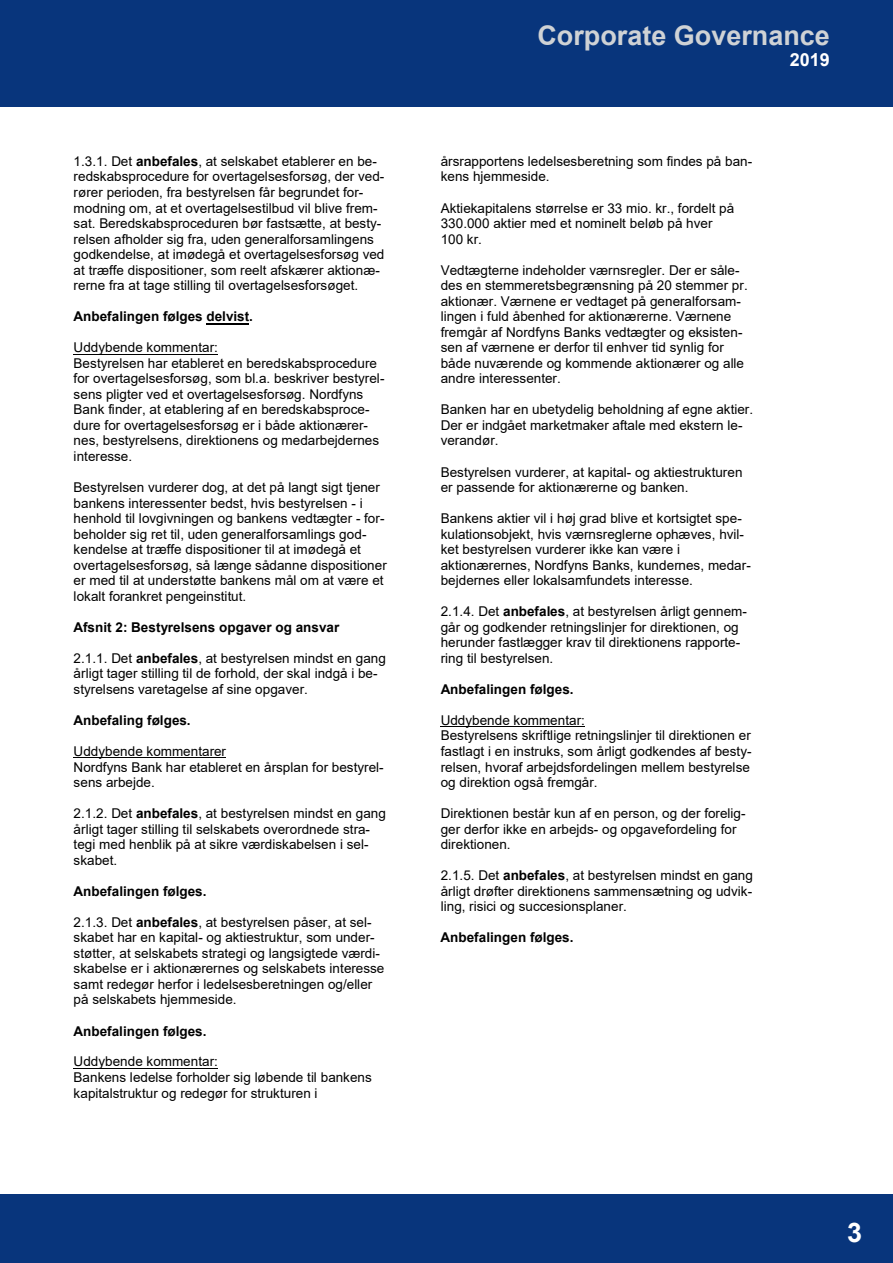
<style>
.page{position:relative;width:893px;height:1263px;background:#fff}
.page>*{position:absolute;margin:0;border:0;box-sizing:border-box;transform-origin:0 0}
.t1{font:700 27px "Arial";color:#cfd2d5}
.t2{font:700 27px "Arial";color:#fff}
.t3{font:700 18px "Arial";color:#fff}
.t4{font:13.5px/15.6px "Arial";letter-spacing:.005em;color:#000}
.t5{font:700 13.5px "Arial";color:#000}
.s1{font-weight:700}
</style>
<div class="page">
<div style="left:0;top:1195px;width:893px;height:68px;background:#08357c"></div>
<div style="left:0;top:0;width:893px;height:106px;background:#08357c"></div>
<hr style="left:206px;top:323px;width:43px;height:1px;background:#000">
<hr style="left:74px;top:354px;width:144px;height:1px;background:#000">
<hr style="left:74px;top:757px;width:152px;height:1px;background:#000">
<hr style="left:74px;top:1068px;width:144px;height:1px;background:#000">
<hr style="left:441px;top:726px;width:144px;height:1px;background:#000">
<p class="t4" style="left:74px;top:153px;width:312px">1.3.1. Det <span class="s1">anbefales</span>, at selskabet etablerer en be&shy;redskabsprocedure for overtagelsesforsøg, der ved&shy;rører perioden, fra bestyrelsen får begrundet for&shy;modning om, at et overtagelsestilbud vil blive frem&shy;sat. Beredskabsproceduren bør fastsætte, at besty&shy;relsen afholder sig fra, uden generalforsamlingens godkendelse, at imødegå et overtagelsesforsøg ved at træffe dispositioner, som reelt afskærer aktionæ&shy;rerne fra at tage stilling til overtagelsesforsøget.</p>
<p class="t5" style="left:74px;top:307px;width:181px">Anbefalingen følges delvist.</p>
<p class="t4" style="left:74px;top:340px;width:312px">Uddybende kommentar:<br>Bestyrelsen har etableret en beredskabsprocedure for overtagelsesforsøg, som bl.a. beskriver bestyrel&shy;sens pligter ved et overtagelsesforsøg. Nordfyns Bank finder, at etablering af en beredskabsproce&shy;dure for overtagelsesforsøg er i både aktionærer&shy;nes, bestyrelsens, direktionens og medarbejdernes interesse.</p>
<p class="t4" style="left:74px;top:479px;width:315px">Bestyrelsen vurderer dog, at det på langt sigt tjener bankens interessenter bedst, hvis bestyrelsen - i henhold til lovgivningen og bankens vedtægter - for&shy;beholder sig ret til, uden generalforsamlings god&shy;kendelse at træffe dispositioner til at imødegå et overtagelsesforsøg, så længe sådanne dispositioner er med til at understøtte bankens mål om at være et lokalt forankret pengeinstitut.</p>
<p class="t5" style="left:74px;top:617px;width:267px">Afsnit 2: Bestyrelsens opgaver og ansvar</p>
<p class="t4" style="left:74px;top:650px;width:314px">2.1.1. Det <span class="s1">anbefales</span>, at bestyrelsen mindst en gang årligt tager stilling til de forhold, der skal indgå i be&shy;styrelsens varetagelse af sine opgaver.</p>
<p class="t5" style="left:74px;top:711px;width:119px">Anbefaling følges.</p>
<p class="t4" style="left:74px;top:743px;width:311px">Uddybende kommentarer<br>Nordfyns Bank har etableret en årsplan for bestyrel&shy;sens arbejde.</p>
<p class="t4" style="left:74px;top:805px;width:314px">2.1.2. Det <span class="s1">anbefales</span>, at bestyrelsen mindst en gang årligt tager stilling til selskabets overordnede stra&shy;tegi med henblik på at sikre værdiskabelsen i sel&shy;skabet.</p>
<p class="t5" style="left:74px;top:881px;width:134px">Anbefalingen følges.</p>
<p class="t4" style="left:74px;top:914px;width:312px">2.1.3. Det <span class="s1">anbefales</span>, at bestyrelsen påser, at sel&shy;skabet har en kapital- og aktiestruktur, som under&shy;støtter, at selskabets strategi og langsigtede værdi&shy;skabelse er i aktionærernes og selskabets interesse samt redegør herfor i ledelsesberetningen og/eller på selskabets hjemmeside.</p>
<p class="t5" style="left:74px;top:1021px;width:134px">Anbefalingen følges.</p>
<p class="t4" style="left:74px;top:1054px;width:300px">Uddybende kommentar:<br>Bankens ledelse forholder sig løbende til bankens kapitalstruktur og redegør for strukturen i</p>
<p class="t1" style="left:537px;top:16px;width:294px">Corporate Governance</p>
<p class="t3" style="left:790px;top:47px;width:42px">2019</p>
<p class="t4" style="left:441px;top:153px;width:313px">årsrapportens ledelsesberetning som findes på ban&shy;kens hjemmeside.</p>
<p class="t4" style="left:441px;top:200px;width:295px">Aktiekapitalens størrelse er 33 mio. kr., fordelt på<br>330.000 aktier med et nominelt beløb på hver<br>100 kr.</p>
<p class="t4" style="left:441px;top:262px;width:309px">Vedtægterne indeholder værnsregler. Der er såle&shy;des en stemmeretsbegrænsning på 20 stemmer pr. aktionær. Værnene er vedtaget på generalforsam&shy;lingen i fuld åbenhed for aktionærerne. Værnene fremgår af Nordfyns Banks vedtægter og eksisten&shy;sen af værnene er derfor til enhver tid synlig for både nuværende og kommende aktionærer og alle andre interessenter.</p>
<p class="t4" style="left:441px;top:402px;width:314px">Banken har en ubetydelig beholdning af egne aktier.<br>Der er indgået marketmaker aftale med ekstern le&shy;verandør.</p>
<p class="t4" style="left:441px;top:464px;width:303px">Bestyrelsen vurderer, at kapital- og aktiestrukturen er passende for aktionærerne og banken.</p>
<p class="t4" style="left:441px;top:511px;width:312px">Bankens aktier vil i høj grad blive et kortsigtet spe&shy;kulationsobjekt, hvis værnsreglerne ophæves, hvil&shy;ket bestyrelsen vurderer ikke kan være i aktionærernes, Nordfyns Banks, kundernes, medar&shy;bejdernes eller lokalsamfundets interesse.</p>
<p class="t4" style="left:441px;top:604px;width:308px">2.1.4. Det <span class="s1">anbefales</span>, at bestyrelsen årligt gennem&shy;går og godkender retningslinjer for direktionen, og herunder fastlægger krav til direktionens rapporte&shy;ring til bestyrelsen.</p>
<p class="t5" style="left:441px;top:679px;width:134px">Anbefalingen følges.</p>
<p class="t4" style="left:441px;top:712px;width:312px">Uddybende kommentar:<br>Bestyrelsens skriftlige retningslinjer til direktionen er fastlagt i en instruks, som årligt godkendes af besty&shy;relsen, hvoraf arbejdsfordelingen mellem bestyrelse og direktion også fremgår.</p>
<p class="t4" style="left:441px;top:805px;width:306px">Direktionen består kun af en person, og der forelig&shy;ger derfor ikke en arbejds- og opgavefordeling for direktionen.</p>
<p class="t4" style="left:441px;top:867px;width:314px;text-align:justify">2.1.5. Det <span class="s1">anbefales</span>, at bestyrelsen mindst en gang årligt drøfter direktionens sammensætning og udvik&shy;ling, risici og succesionsplaner.</p>
<p class="t5" style="left:441px;top:928px;width:134px">Anbefalingen følges.</p>
<p class="t2" style="left:847px;top:1213px;width:17px">3</p>
</div>
